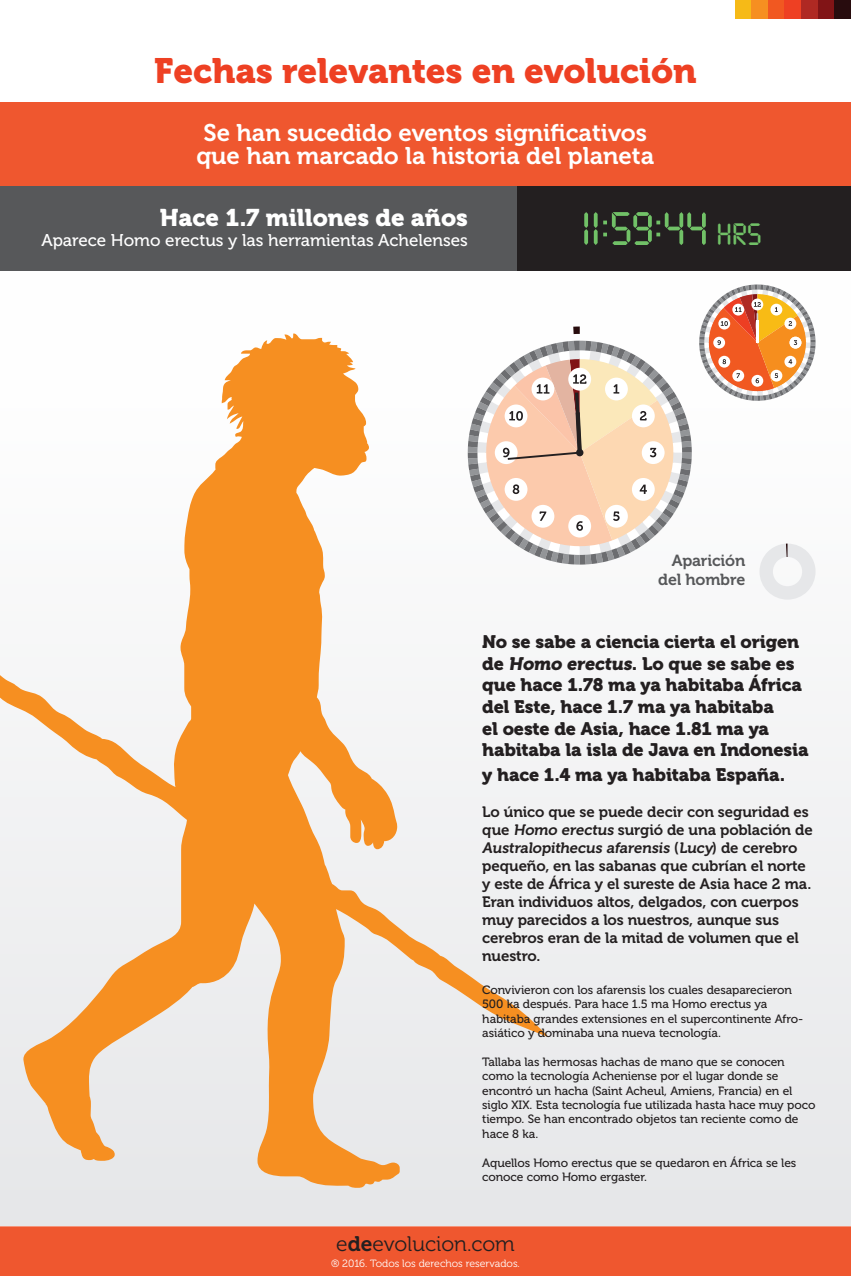
<style>
.page{position:relative;width:851px;height:1276px;background:#fff}
.page>*{position:absolute;margin:0;border:0;box-sizing:border-box;transform-origin:0 0}
.t1{font:50px "Ticking Timebomb BB";color:#71c167}
.t2{font:35px "Museo 900";color:#ee4023}
.t3{font:24px "Museo 700";color:#fff}
.nombre_personaje_ok{font:24px "Museo 900";color:#fff}
.t4{font:21px "Museo 300";color:#231f20}
.bloque_24pt_bloque_j{font:18px/21.6px "Museo 900";letter-spacing:-.01em;color:#231f20}
.nombre_personaje_ok-2{font:17px "Museo 500";color:#fff}
.bloque_24pt_bloque_j-2{font:16px "Museo 700";letter-spacing:-.015em;color:#57585a}
.bloque_24pt_bloque_j-3{font:15px/18px "Museo 700";letter-spacing:-.01em;color:#231f20}
.bloque_24pt_bloque_j-4{font:12px/14.4px "Museo 500";letter-spacing:-.01em;color:#231f20}
.t5{font:10.5px "Museo 300";color:#fff}
.s1{font-size:33px}
.s2{font-family:"Museo 700"}
</style>
<div class="page">
<div style="left:734px;top:0;width:17px;height:19px;background:#f6ba17"></div>
<div style="left:751px;top:0;width:16px;height:19px;background:#f68f21"></div>
<div style="left:767px;top:0;width:17px;height:19px;background:#f15821"></div>
<div style="left:784px;top:0;width:17px;height:19px;background:#ee4023"></div>
<div style="left:801px;top:0;width:16px;height:19px;background:#af2923"></div>
<div style="left:817px;top:0;width:17px;height:19px;background:#811416"></div>
<div style="left:834px;top:0;width:16px;height:19px;background:#280c0e"></div>
<div style="left:0;top:270px;width:850px;height:956px;background:#f2f2f3"></div>
<svg style="left:699px;top:284px;width:116px;height:117px"></svg>
<div style="left:0;top:1226px;width:850px;height:50px;background:#ef572f"></div>
<div style="left:0;top:102px;width:850px;height:84px;background:#ef572f"></div>
<div style="left:0;top:186px;width:517px;height:84px;background:#57585a"></div>
<div style="left:517px;top:186px;width:333px;height:84px;background:#231f20"></div>
<svg style="left:0;top:333px;width:548px;height:854px"></svg>
<svg style="left:467px;top:341px;width:224px;height:223px"></svg>
<svg style="left:476px;top:349px;width:207px;height:207px"></svg>
<div style="left:576px;top:449px;width:7px;height:7px;background:#231f20;border-radius:50%"></div>
<svg style="left:573px;top:326px;width:6px;height:8px"></svg>
<svg style="left:760px;top:543px;width:55px;height:56px"></svg>
<p class="t2" style="left:154px;top:51px;width:543px">Fechas relevantes en evolución</p>
<p class="t3" style="left:203px;top:120px;width:445px">Se han sucedido eventos significativos</p>
<p class="t3" style="left:196px;top:143px;width:459px">que han marcado la historia del planeta</p>
<p class="nombre_personaje_ok" style="left:160px;top:203px;width:309px">Hace 1.7 millones de años</p>
<p class="nombre_personaje_ok-2" style="left:41px;top:231px;width:428px">Aparece Homo erectus y las herramientas Achelenses</p>
<p class="t1" style="left:581px;top:204px;width:182px">11:59:44 <span class="s1">hrs</span></p>
<p class="bloque_24pt_bloque_j-2" style="left:671px;top:552px;width:75px">Aparición</p>
<p class="bloque_24pt_bloque_j-2" style="left:658px;top:571px;width:88px">del hombre</p>
<p class="bloque_24pt_bloque_j" style="left:482px;top:631px;width:328px">No se sabe a ciencia cierta el origen de Homo erectus. Lo que se s ab e e s que hace 1.78 ma ya habitaba África del Este, hace 1.7 ma ya habitaba<br>el oeste de Asia, hace 1.81 ma ya habitaba la isla de Java en Indonesia</p>
<p class="bloque_24pt_bloque_j" style="left:482px;top:764px;width:304px">y hace 1.4 ma ya habitaba España.</p>
<p class="bloque_24pt_bloque_j-3" style="left:482px;top:803px;width:332px">Lo único que se puede decir con seguridad es que Homo erectus surgió de una población de Australopithecus afarensis (Lucy) d e c e r eb ro pequeño, en las sabanas que cubrían el norte y este de África y el sureste de Asia hace 2 ma.<br>Eran individuos altos, delgados, con cuerpos muy parecidos a los nuestros, aunque sus cerebros eran de la mitad de volumen que el nuestro.</p>
<p class="bloque_24pt_bloque_j-4" style="left:482px;top:982px;width:323px">Convivieron con los afarensis los cuales desaparecieron 500 ka después. Para hace 1.5 ma Homo erectus ya habitaba grandes extensiones en el supercontinente Afro&shy;asiático y dominaba una nueva tecnología.</p>
<p class="bloque_24pt_bloque_j-4" style="left:482px;top:1054px;width:334px">Tallaba las hermosas hachas de mano que se conocen como la tecnología Acheniense por el lugar donde se encontró un hacha (Saint Acheul, Amiens, Francia) en el siglo XIX. Esta tecnología fue utilizada hasta hace muy poco tiempo. Se han encontrado objetos tan reciente como de hace 8 ka.</p>
<p class="bloque_24pt_bloque_j-4" style="left:482px;top:1155px;width:315px">Aquellos Homo erectus que se quedaron en África se les conoce como Homo ergaster.</p>
<p class="t4" style="left:336px;top:1232px;width:180px">e<span class="s2">de</span>evolucion.com</p>
<p class="t5" style="left:331px;top:1257px;width:190px">® 2016. Todos los derechos reservados.</p>
</div>
